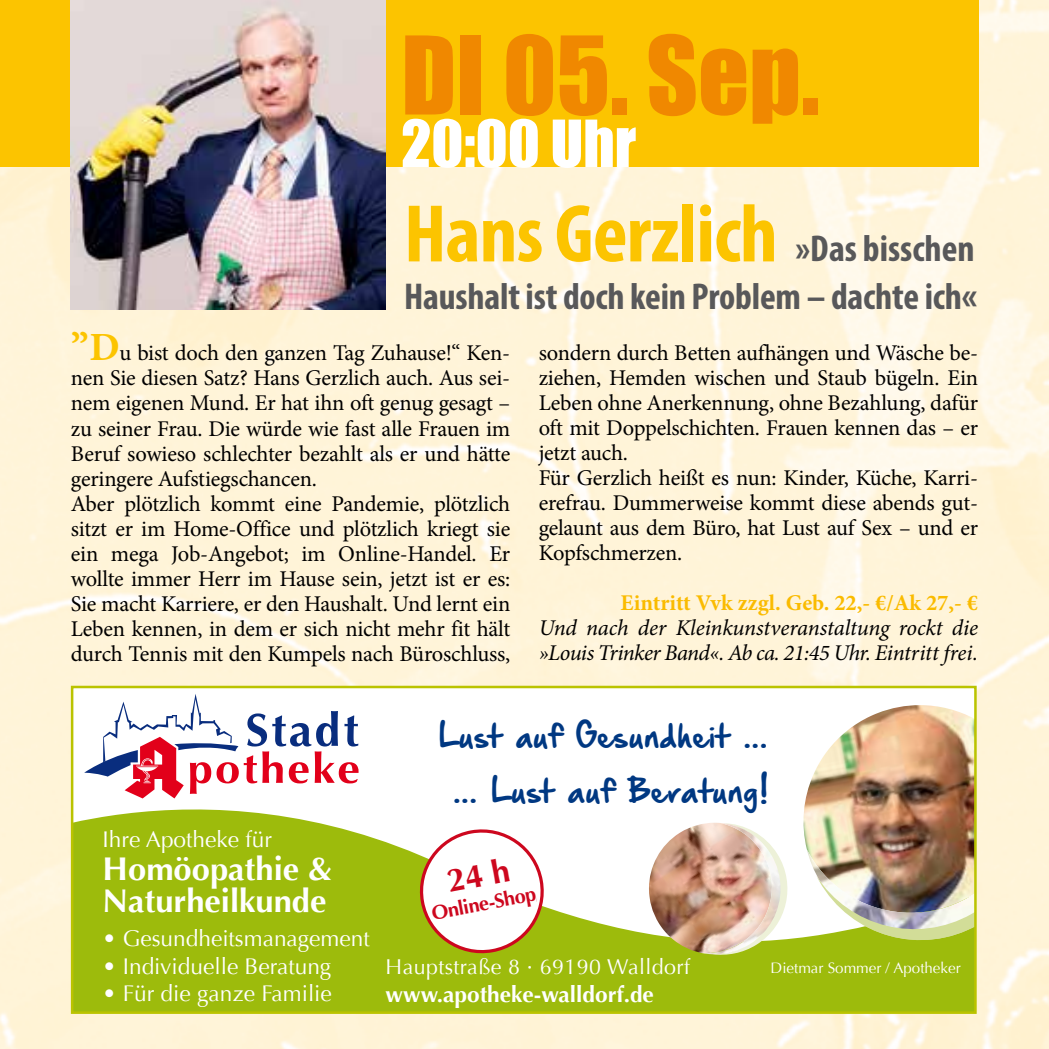
<style>
.page{position:relative;width:1049px;height:1049px;background:#fff}
.page>*{position:absolute;margin:0;border:0;box-sizing:border-box;transform-origin:0 0}
.t1{font:100px "Impact";color:#f08800}
.t2{font:700 condensed 82.5px "Myriad Pro";letter-spacing:-.01em;color:#fcc400}
.t3{font:60px "Impact";color:#fff}
.t4{font:700 condensed 37.5px "Myriad Pro";letter-spacing:-.005em;color:#58585a}
.t5{font:700 32.75px/32.8px "Optima";color:#fff}
.t6{font:27.75px/54.8px "Hand Of Sean Demo";color:#003882;text-align:center}
.t7{font:22.75px "Optima";color:#fff}
.t8{font:700 22.75px "Optima";color:#fff}
.t9{font:22.5px/25px "Minion Pro";letter-spacing:-.01em;color:#000}
.t10{font:italic 22.5px/25px "Minion Pro";letter-spacing:-.015em;color:#000}
.t11{font:700 22.5px "Minion Pro";color:#fabb00}
.t12{font:21.5px "Optima";letter-spacing:.02em;color:#fff}
.t13{font:700 19.25px "Optima";color:#cd071e}
.t14{font:15px "Optima";color:#fff}
.s1{font-size:37.5px;color:#58585a}
.s2{font-size:40px}
.s3{font-weight:700;font-size:40px;color:#fcc400}
.s4{font-size:30.5px}
</style>
<div class="page">
<img style="left:0;top:0;width:1049px;height:1049px">
<div style="left:0;top:0;width:978px;height:167px;background:#fcc400"></div>
<img style="left:71px;top:0;width:315px;height:310px">
<svg style="left:75px;top:690px;width:898px;height:320px"></svg>
<div style="left:71px;top:686px;width:906px;height:328px;border:3px solid #bac300"></div>
<svg style="left:417px;top:826px;width:130px;height:130px"></svg>
<h1 class="t1" style="left:401px;top:-2px;width:420px">DI 05. Sep.</h1>
<h3 class="t3" style="left:401px;top:97px;width:237px">20:00 Uhr</h3>
<h2 class="t2" style="left:404px;top:182px;width:572px">Hans Gerzlich <span class="s1">»Das bisschen</span></h2>
<h3 class="t4" style="left:404px;top:273px;width:575px">Haushalt ist doch kein Problem – dachte ich<span class="s2">«</span></h3>
<p class="t9" style="left:71px;top:341px;width:441px"><span class="s3">”D</span>u bist doch den ganzen Tag Zuhause!“ Ken&shy;nen Sie diesen Satz? Hans Gerzlich auch. Aus sei&shy;nem eigenen Mund. Er hat ihn oft genug gesagt – zu seiner Frau. Die würde wie fast alle Frauen im Beruf sowieso schlechter bezahlt als er und hätte geringere Aufstiegschancen.<br>Aber plötzlich kommt eine Pandemie, plötzlich sitzt er im Home-Office und plötzlich kriegt sie ein mega Job-Angebot; im Online-Handel. Er wollte immer Herr im Hause sein, jetzt ist er es:<br>Sie macht Karriere, er den Haushalt. Und lernt ein Leben kennen, in dem er sich nicht mehr fit hält durch Tennis mit den Kumpels nach Büroschluss,</p>
<p class="t9" style="left:539px;top:341px;width:441px">sondern durch Betten aufhängen und Wäsche be&shy;ziehen, Hemden wischen und Staub bügeln. Ein Leben ohne Anerkennung, ohne Bezahlung, dafür oft mit Doppelschichten. Frauen kennen das – er jetzt auch.<br>Für Gerzlich heißt es nun: Kinder, Küche, Karri&shy;erefrau. Dummerweise kommt diese abends gut&shy;gelaunt aus dem Büro, hat Lust auf Sex – und er Kopfschmerzen.</p>
<p class="t11" style="left:620px;top:587px;width:359px">Eintritt Vvk zzgl. Geb. 22,- €/Ak 27,- €</p>
<p class="t10" style="left:539px;top:616px;width:441px">Und nach der Kleinkunstveranstaltung rockt die »Louis Trinker Band«. Ab ca. 21:45 Uhr. Eintritt frei.</p>
<p class="t7" style="left:103px;top:826px;width:171px">Ihre Apotheke für</p>
<h3 class="t5" style="left:103px;top:853px;width:231px">Homöopathie &amp;<br>Naturheilkunde</h3>
<p class="t7" style="left:103px;top:925px;width:269px">• Gesundheitsmanagement</p>
<p class="t7" style="left:103px;top:953px;width:230px">• Individuelle Beratung</p>
<p class="t7" style="left:103px;top:980px;width:231px">• Für die ganze Familie</p>
<p class="t6" style="left:439px;top:711px;width:331px">Lust auf Gesundheit ... ... Lust auf Beratung<span class="s4">!</span></p>
<p class="t13" style="left:434px;top:863px;width:86px;rotate:-10deg">Ab sofort!</p>
<p class="t13" style="left:430px;top:903px;width:108px;rotate:-10deg">Online-Shop</p>
<p class="t12" style="left:386px;top:954px;width:306px">Hauptstraße 8 · 69190 Walldorf</p>
<p class="t8" style="left:386px;top:981px;width:270px">www.apotheke-walldorf.de</p>
<p class="t14" style="left:771px;top:959px;width:192px">Dietmar Sommer / Apotheker</p>
</div>
